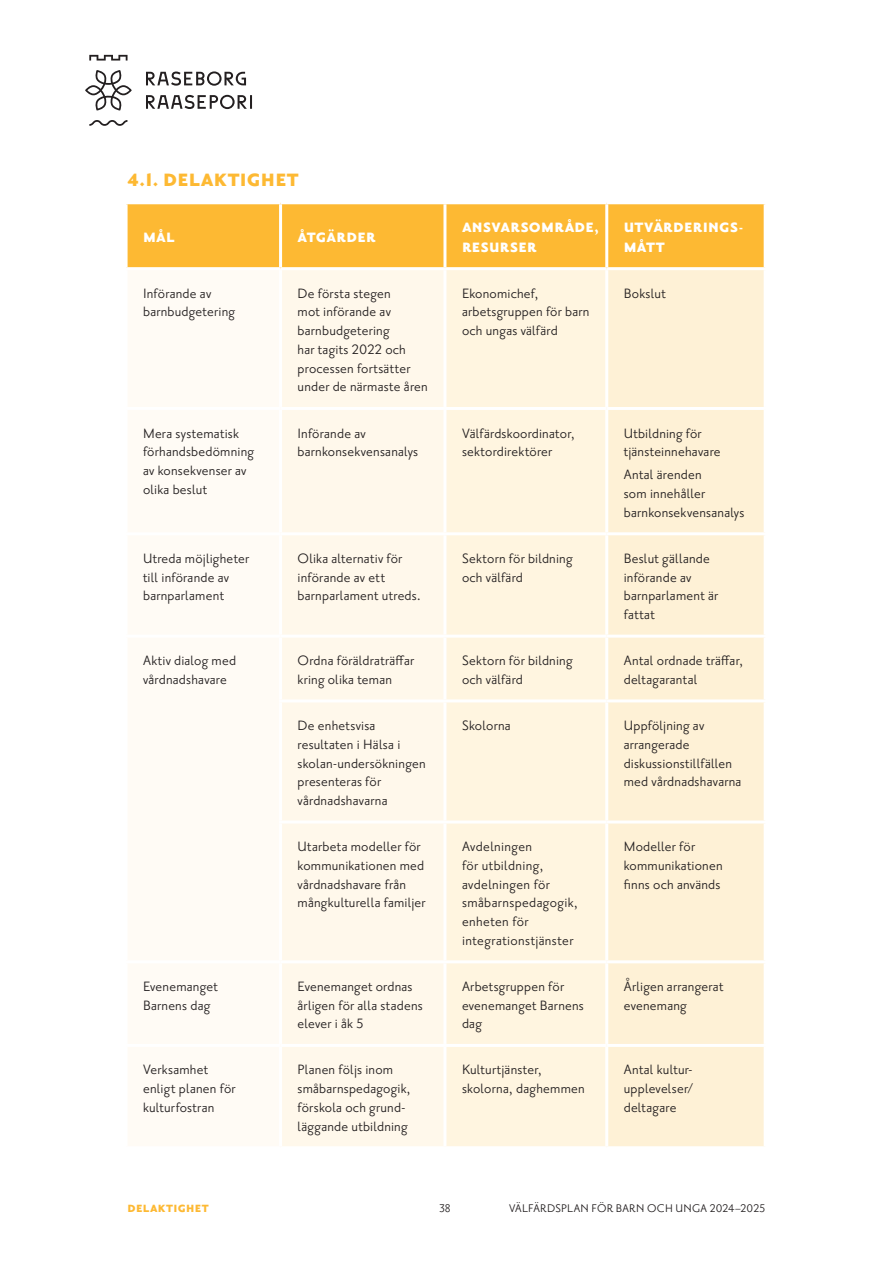
<style>
.page{position:relative;width:893px;height:1263px;background:#fff}
.page>*{position:absolute;margin:0;border:0;box-sizing:border-box;transform-origin:0 0}
.Rubrik_2{font:900 21.75px "Priori Sans OT";letter-spacing:.015em;color:#fdb933}
.T_Brödtext{font:16.5px/18.8px "Priori Sans OT";letter-spacing:.015em;color:#231f20}
.T_Boldad_text{font:900 16.5px/19.8px "Priori Sans OT";letter-spacing:.015em;color:#fff}
.t1{font:13.5px "Priori Sans OT";letter-spacing:.02em;color:#231f20}
.Styckesubrik{font:900 12.75px "Priori Sans OT";letter-spacing:.03em;color:#fdb933}
</style>
<div class="page">
<svg style="left:85px;top:55px;width:167px;height:71px"></svg>
<div style="left:128px;top:204px;width:636px;height:63px;background:#fdb933"></div>
<div style="left:282px;top:270px;width:161px;height:876px;background:#fff8eb"></div>
<div style="left:446px;top:270px;width:159px;height:876px;background:#fff5e0"></div>
<div style="left:608px;top:270px;width:156px;height:876px;background:#fef1d6"></div>
<hr style="left:279px;top:204px;width:3px;height:63px;background:#fff">
<hr style="left:443px;top:204px;width:3px;height:63px;background:#fff">
<hr style="left:605px;top:204px;width:3px;height:63px;background:#fff">
<hr style="left:281px;top:635px;width:164px;height:3px;background:#fff">
<hr style="left:445px;top:635px;width:162px;height:3px;background:#fff">
<hr style="left:607px;top:635px;width:160px;height:3px;background:#fff">
<hr style="left:279px;top:699px;width:166px;height:3px;background:#fff">
<hr style="left:445px;top:699px;width:162px;height:3px;background:#fff">
<hr style="left:607px;top:699px;width:160px;height:3px;background:#fff">
<hr style="left:279px;top:820px;width:166px;height:3px;background:#fff">
<hr style="left:445px;top:820px;width:162px;height:3px;background:#fff">
<hr style="left:607px;top:820px;width:160px;height:3px;background:#fff">
<hr style="left:281px;top:960px;width:164px;height:3px;background:#fff">
<hr style="left:445px;top:960px;width:162px;height:3px;background:#fff">
<hr style="left:607px;top:960px;width:160px;height:3px;background:#fff">
<hr style="left:281px;top:1044px;width:164px;height:3px;background:#fff">
<hr style="left:445px;top:1044px;width:162px;height:3px;background:#fff">
<hr style="left:607px;top:1044px;width:160px;height:3px;background:#fff">
<hr style="left:281px;top:407px;width:164px;height:3px;background:#fff">
<hr style="left:445px;top:407px;width:162px;height:3px;background:#fff">
<hr style="left:607px;top:407px;width:160px;height:3px;background:#fff">
<hr style="left:281px;top:532px;width:164px;height:3px;background:#fff">
<hr style="left:445px;top:532px;width:162px;height:3px;background:#fff">
<hr style="left:607px;top:532px;width:160px;height:3px;background:#fff">
<p class="Rubrik_2" style="left:128px;top:168px;width:173px">4.1. DELAKTIGHET</p>
<p class="T_Boldad_text" style="left:143px;top:228px;width:33px">MÅL</p>
<p class="T_Boldad_text" style="left:298px;top:228px;width:80px">ÅTGÄRDER</p>
<p class="T_Boldad_text" style="left:462px;top:218px;width:139px">ANSVARSOMRÅDE,<br>RESURSER</p>
<p class="T_Boldad_text" style="left:624px;top:218px;width:121px">UTVÄRDERINGS-<br>MÅTT</p>
<p class="T_Brödtext" style="left:143px;top:284px;width:93px">Införande av barnbudgetering</p>
<p class="T_Brödtext" style="left:298px;top:284px;width:132px">De första stegen<br>mot införande av barnbudgetering<br>har tagits 2022 och processen fortsätter under de närmaste åren</p>
<p class="T_Brödtext" style="left:462px;top:284px;width:129px">Ekonomichef, arbetsgruppen för barn och ungas välfärd</p>
<p class="T_Brödtext" style="left:624px;top:284px;width:44px">Bokslut</p>
<p class="T_Brödtext" style="left:143px;top:424px;width:112px">Mera systematisk förhandsbedömning av konsekvenser av olika beslut</p>
<p class="T_Brödtext" style="left:298px;top:424px;width:122px">Införande av barnkonsekvensanalys</p>
<p class="T_Brödtext" style="left:462px;top:424px;width:114px">Välfärdskoordinator, sektordirektörer</p>
<p class="T_Brödtext" style="left:624px;top:424px;width:98px">Utbildning för tjänsteinnehavare</p>
<p class="T_Brödtext" style="left:624px;top:466px;width:122px">Antal ärenden<br>som innehåller barnkonsekvensanalys</p>
<p class="T_Brödtext" style="left:143px;top:549px;width:108px">Utreda möjligheter till införande av barnparlament</p>
<p class="T_Brödtext" style="left:298px;top:549px;width:125px">Olika alternativ för införande av ett barnparlament utreds.</p>
<p class="T_Brödtext" style="left:462px;top:549px;width:112px">Sektorn för bildning och välfärd</p>
<p class="T_Brödtext" style="left:624px;top:549px;width:96px">Beslut gällande införande av barnparlament är fattat</p>
<p class="T_Brödtext" style="left:143px;top:651px;width:94px">Aktiv dialog med vårdnadshavare</p>
<p class="T_Brödtext" style="left:298px;top:651px;width:118px">Ordna föräldraträffar kring olika teman</p>
<p class="T_Brödtext" style="left:462px;top:651px;width:112px">Sektorn för bildning och välfärd</p>
<p class="T_Brödtext" style="left:624px;top:651px;width:121px">Antal ordnade träffar, deltagarantal</p>
<p class="T_Brödtext" style="left:298px;top:716px;width:130px">De enhetsvisa resultaten i Hälsa i skolan-undersökningen presenteras för vårdnadshavarna</p>
<p class="T_Brödtext" style="left:462px;top:716px;width:50px">Skolorna</p>
<p class="T_Brödtext" style="left:624px;top:716px;width:119px">Uppföljning av arrangerade diskussionstillfällen med vårdnadshavarna</p>
<p class="T_Brödtext" style="left:298px;top:837px;width:129px">Utarbeta modeller för kommunikationen med vårdnadshavare från mångkulturella familjer</p>
<p class="T_Brödtext" style="left:462px;top:837px;width:117px">Avdelningen<br>för utbildning, avdelningen för småbarnspedagogik, enheten för integrationstjänster</p>
<p class="T_Brödtext" style="left:624px;top:837px;width:100px">Modeller för kommunikationen finns och används</p>
<p class="T_Brödtext" style="left:143px;top:977px;width:76px">Evenemanget<br>Barnens dag</p>
<p class="T_Brödtext" style="left:298px;top:977px;width:127px">Evenemanget ordnas årligen för alla stadens elever i åk 5</p>
<p class="T_Brödtext" style="left:462px;top:977px;width:123px">Arbetsgruppen för evenemanget Barnens dag</p>
<p class="T_Brödtext" style="left:624px;top:977px;width:101px">Årligen arrangerat evenemang</p>
<p class="T_Brödtext" style="left:143px;top:1061px;width:94px">Verksamhet enligt planen för kulturfostran</p>
<p class="T_Brödtext" style="left:298px;top:1061px;width:115px">Planen följs inom småbarnspedagogik, förskola och grund&shy;läggande utbildning</p>
<p class="T_Brödtext" style="left:462px;top:1061px;width:124px">Kulturtjänster, skolorna, daghemmen</p>
<p class="T_Brödtext" style="left:624px;top:1061px;width:71px;text-align:justify">Antal kultur&shy;upplevelser/ deltagare</p>
<p class="Styckesubrik" style="left:128px;top:1201px;width:83px">DELAKTIGHET</p>
<p class="t1" style="left:439px;top:1201px;width:13px">38</p>
<p class="t1" style="left:509px;top:1201px;width:258px">VÄLFÄRDSPLAN FÖR BARN OCH UNGA 2024–2025</p>
</div>
